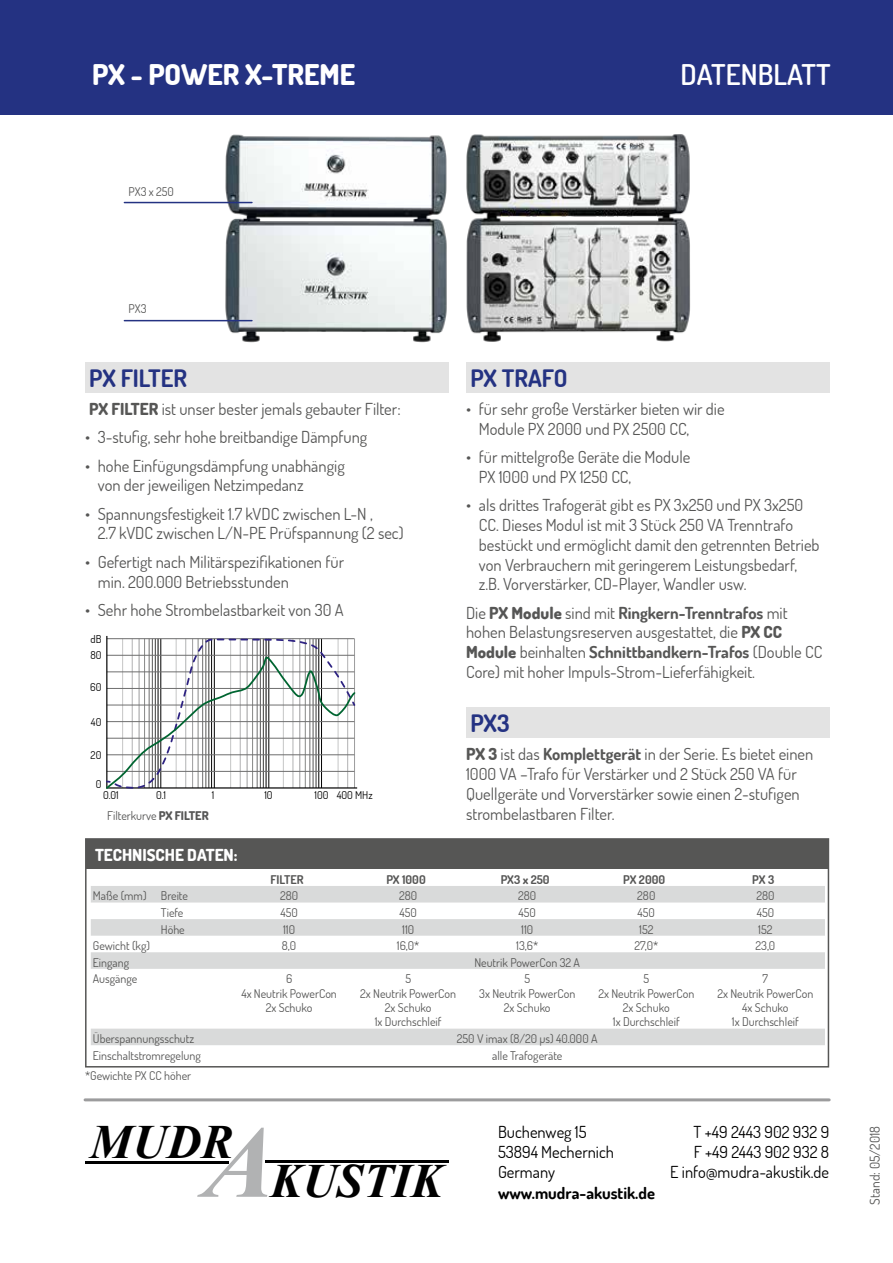
<style>
.page{position:relative;width:893px;height:1263px;background:#fff}
.page>*{position:absolute;margin:0;border:0;box-sizing:border-box;transform-origin:0 0}
.t1{font:italic 700 47.85px "Times New Roman";color:#000}
.t2{font:800 28.5px "Dosis";color:#fff}
.t3{font:600 28.5px "Dosis";color:#fff}
.t4{font:700 24px "Dosis";color:#243282}
.t5{font:16.5px/19.8px "Dosis";color:#565655}
.t6{font:16.5px/19.8px "Dosis";color:#000}
.t7{font:700 16.5px "Dosis";color:#000}
.t8{font:800 16.5px "Dosis";color:#fff}
.t9{font:13.5px "Dosis";color:#565655}
.t10{font:12px/14.4px "Dosis";color:#565655;text-align:center}
.t11{font:700 12px "Dosis";color:#565655}
.t12{font:10.8px/15.9px "Dosis";color:#000}
.s1{font-weight:800}
.s2{font-weight:700}
.s3{font-size:102px;color:#b1b2b3}
</style>
<div class="page">
<hr style="left:85px;top:1161px;width:144px;height:2px;background:#000">
<hr style="left:265px;top:1161px;width:183px;height:2px;background:#000">
<div style="left:0;top:0;width:893px;height:115px;background:#243282"></div>
<hr style="left:85px;top:1098px;width:744px;height:3px;background:#9c9c9d">
<div style="left:85px;top:362px;width:363px;height:30px;background:#e3e3e3"></div>
<div style="left:466px;top:707px;width:363px;height:31px;background:#e3e3e3"></div>
<div style="left:466px;top:362px;width:363px;height:30px;background:#e3e3e3"></div>
<svg style="left:106px;top:636px;width:252px;height:153px"></svg>
<img style="left:466px;top:134px;width:225px;height:208px">
<img style="left:224px;top:134px;width:223px;height:209px">
<hr style="left:124px;top:202px;width:128px;height:1px;background:#243282">
<hr style="left:124px;top:320px;width:128px;height:1px;background:#243282">
<div style="left:87px;top:840px;width:741px;height:29px;background:#565655"></div>
<svg style="left:91px;top:886px;width:734px;height:159px"></svg>
<div style="left:85px;top:838px;width:744px;height:229px;border:2px solid #565655"></div>
<h2 class="t2" style="left:92px;top:56px;width:264px">PX - POWER X-TREME</h2>
<h2 class="t3" style="left:681px;top:56px;width:152px">DATENBLATT</h2>
<p class="t10" style="left:129px;top:184px;width:47px">PX3 x 250</p>
<p class="t10" style="left:129px;top:301px;width:19px">PX3</p>
<h3 class="t4" style="left:89px;top:362px;width:99px">PX FILTER</h3>
<p class="t5" style="left:89px;top:398px;width:313px"><span class="s1">PX FILTER</span> ist unser bester jemals gebauter Filter:</p>
<p class="t5" style="left:85px;top:427px;width:284px">• 3-stufig, sehr hohe breitbandige Dämpfung</p>
<p class="t5" style="left:98px;top:455px;width:248px;text-indent:-13px">• hohe Einfügungsdämpfung unabhängig von der jeweiligen Netzimpedanz</p>
<p class="t5" style="left:98px;top:503px;width:307px;text-indent:-13px">• Spannungsfestigkeit 1.7 kVDC zwischen L-N ,<br>2.7 kVDC zwischen L/N-PE Prüfspannung (2 sec)</p>
<p class="t5" style="left:98px;top:551px;width:248px;text-indent:-13px">• Gefertigt nach Militärspezifikationen für min. 200.000 Betriebsstunden</p>
<p class="t5" style="left:85px;top:599px;width:260px">• Sehr hohe Strombelastbarkeit von 30 A</p>
<p class="t12" style="left:90px;top:631px;width:13px">dB<br>80</p>
<p class="t12" style="left:90px;top:679px;width:13px">60</p>
<p class="t12" style="left:91px;top:714px;width:12px">40</p>
<p class="t12" style="left:91px;top:746px;width:12px">20</p>
<p class="t12" style="left:96px;top:776px;width:7px">0</p>
<p class="t12" style="left:103px;top:787px;width:17px">0.01</p>
<p class="t12" style="left:156px;top:787px;width:11px">0.1</p>
<p class="t12" style="left:212px;top:787px;width:4px">1</p>
<p class="t12" style="left:264px;top:787px;width:10px">10</p>
<p class="t12" style="left:315px;top:787px;width:60px">100 400 MHz</p>
<p class="t10" style="left:107px;top:808px;width:103px">Filterkurve <span class="s1">PX FILTER</span></p>
<p class="t8" style="left:95px;top:844px;width:144px">TECHNISCHE DATEN:</p>
<h3 class="t4" style="left:470px;top:362px;width:99px">PX TRAFO</h3>
<p class="t5" style="left:479px;top:398px;width:247px;text-indent:-13px">• für sehr große Verstärker bieten wir die<br>Module PX 2000 und PX 2500 CC,</p>
<p class="t5" style="left:479px;top:447px;width:213px;text-indent:-13px">• für mittelgroße Geräte die Module<br>PX 1000 und PX 1250 CC,</p>
<p class="t5" style="left:479px;top:495px;width:342px;text-indent:-13px">• als drittes Trafogerät gibt es PX 3x250 und PX 3x250<br>CC. Dieses Modul ist mit 3 Stück 250 VA Trenntrafo bestückt und ermöglicht damit den getrennten Betrieb von Verbrauchern mit geringerem Leistungsbedarf, z.B. Vorverstärker, CD-Player, Wandler usw.</p>
<p class="t5" style="left:466px;top:602px;width:358px">Die <span class="s1">PX Module</span> sind mit <span class="s2">Ringkern-Trenntrafos</span> mit hohen Belastungsreserven ausgestattet, die <span class="s1">PX CC Module</span> beinhalten <span class="s2">Schnittbandkern-Trafos</span> (Double CC Core) mit hoher Impuls-Strom-Lieferfähigkeit.</p>
<h3 class="t4" style="left:470px;top:708px;width:41px">PX3</h3>
<p class="t5" style="left:466px;top:744px;width:349px"><span class="s1">PX 3</span> ist das <span class="s2">Komplettgerät</span> in der Serie. Es bietet einen 1000 VA –Trafo für Verstärker und 2 Stück 250 VA für Quellgeräte und Vorverstärker sowie einen 2-stufigen strombelastbaren Filter.</p>
<p class="t11" style="left:270px;top:872px;width:35px">FILTER</p>
<p class="t11" style="left:386px;top:872px;width:41px">PX 1000</p>
<p class="t11" style="left:501px;top:872px;width:50px">PX3 x 250</p>
<p class="t11" style="left:623px;top:872px;width:43px">PX 2000</p>
<p class="t11" style="left:752px;top:872px;width:23px">PX 3</p>
<p class="t10" style="left:93px;top:888px;width:96px">Maße (mm) Breite</p>
<p class="t10" style="left:280px;top:888px;width:20px">280</p>
<p class="t10" style="left:399px;top:888px;width:20px">280</p>
<p class="t10" style="left:518px;top:888px;width:20px">280</p>
<p class="t10" style="left:637px;top:888px;width:20px">280</p>
<p class="t10" style="left:756px;top:888px;width:20px">280</p>
<p class="t10" style="left:161px;top:905px;width:24px">Tiefe</p>
<p class="t10" style="left:280px;top:905px;width:19px">450</p>
<p class="t10" style="left:399px;top:905px;width:19px">450</p>
<p class="t10" style="left:519px;top:905px;width:19px">450</p>
<p class="t10" style="left:638px;top:905px;width:19px">450</p>
<p class="t10" style="left:757px;top:905px;width:19px">450</p>
<p class="t10" style="left:161px;top:922px;width:25px">Höhe</p>
<p class="t10" style="left:283px;top:922px;width:13px">110</p>
<p class="t10" style="left:402px;top:922px;width:13px">110</p>
<p class="t10" style="left:521px;top:922px;width:13px">110</p>
<p class="t10" style="left:639px;top:922px;width:16px">152</p>
<p class="t10" style="left:758px;top:922px;width:16px">152</p>
<p class="t10" style="left:93px;top:938px;width:59px">Gewicht (kg)</p>
<p class="t10" style="left:282px;top:938px;width:16px">8,0</p>
<p class="t10" style="left:397px;top:938px;width:24px">16,0*</p>
<p class="t10" style="left:516px;top:938px;width:23px">13,6*</p>
<p class="t10" style="left:634px;top:938px;width:25px">27,0*</p>
<p class="t10" style="left:755px;top:938px;width:21px">23,0</p>
<p class="t10" style="left:93px;top:955px;width:38px">Eingang</p>
<p class="t10" style="left:474px;top:955px;width:107px">Neutrik PowerCon 32 A</p>
<p class="t10" style="left:93px;top:971px;width:46px">Ausgänge</p>
<p class="t10" style="left:241px;top:971px;width:97px">6<br>4x Neutrik PowerCon<br>2x Schuko</p>
<p class="t10" style="left:360px;top:971px;width:97px">5<br>2x Neutrik PowerCon<br>2x Schuko<br>1x Durchschleif</p>
<p class="t10" style="left:479px;top:971px;width:98px">5<br>3x Neutrik PowerCon<br>2x Schuko</p>
<p class="t10" style="left:598px;top:971px;width:97px">5<br>2x Neutrik PowerCon<br>2x Schuko<br>1x Durchschleif</p>
<p class="t10" style="left:717px;top:971px;width:97px">7<br>2x Neutrik PowerCon<br>4x Schuko<br>1x Durchschleif</p>
<p class="t10" style="left:93px;top:1031px;width:103px">Überspannungsschutz</p>
<p class="t10" style="left:457px;top:1031px;width:142px">250 V imax (8/20 µs) 40.000 A</p>
<p class="t10" style="left:93px;top:1048px;width:110px">Einschaltstromregelung</p>
<p class="t10" style="left:492px;top:1048px;width:72px">alle Trafogeräte</p>
<p class="t10" style="left:85px;top:1068px;width:108px">*Gewichte PX CC höher</p>
<h1 class="t1" style="left:90px;top:1147px;width:355px">MUDR<span class="s3">A</span>KUSTIK</h1>
<p class="t6" style="left:498px;top:1122px;width:118px">Buchenweg 15<br>53894 Mechernich<br>Germany</p>
<p class="t7" style="left:498px;top:1183px;width:158px">www.mudra-akustik.de</p>
<p class="t6" style="left:670px;top:1122px;width:160px;text-align:right">T +49 2443 902 932 9<br>F +49 2443 902 932 8<br>E info@mudra-akustik.de</p>
<p class="t9" style="left:866px;top:1204px;width:80px;rotate:-90deg">Stand: 05/2018</p>
</div>
